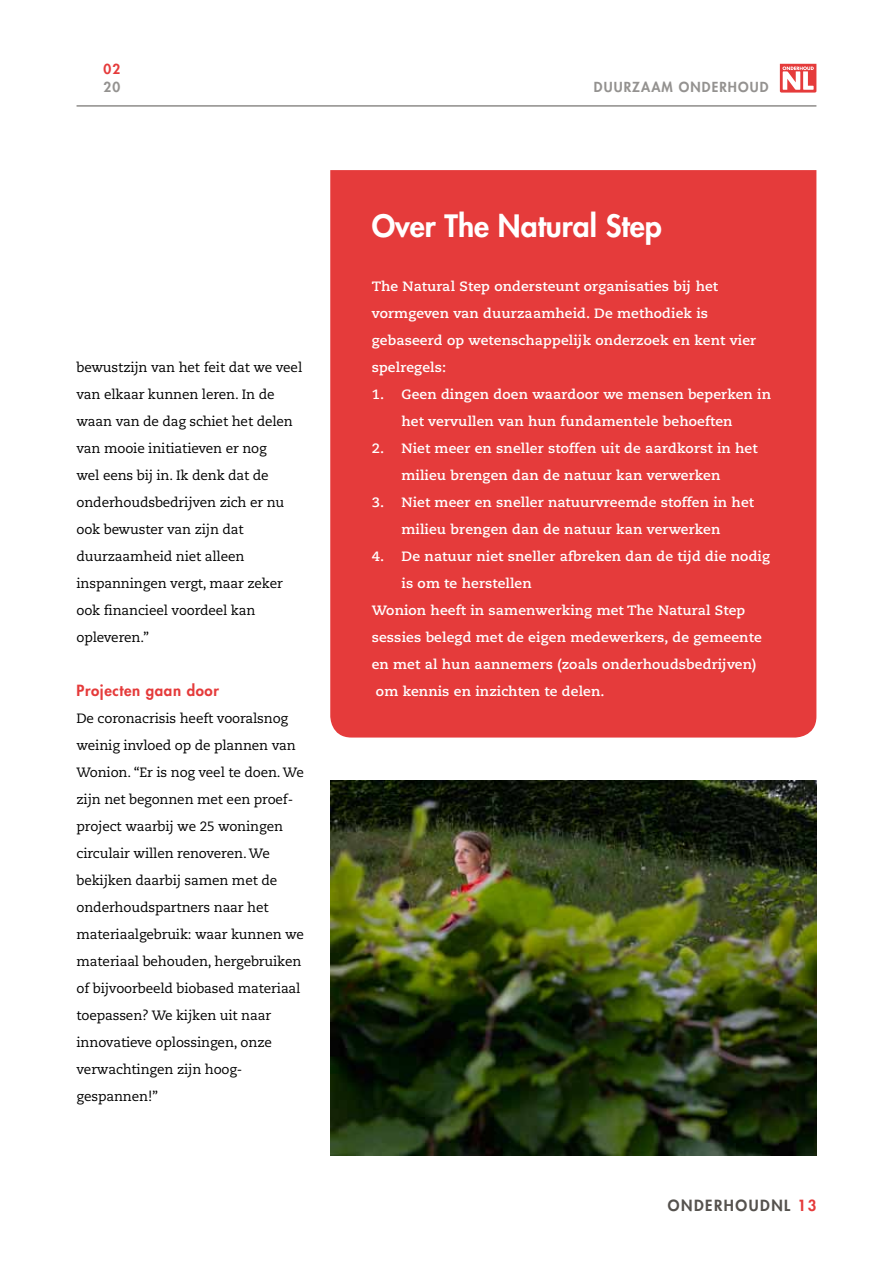
<style>
.page{position:relative;width:893px;height:1263px;background:#fff}
.page>*{position:absolute;margin:0;border:0;box-sizing:border-box;transform-origin:0 0}
.t1{font:800 30px "Futura";color:#fff}
.t2{font:800 15px "Futura";letter-spacing:.04em;color:#e53b3b}
.t3{font:800 15px "Futura";letter-spacing:.1em;color:#55524e}
.t4{font:13.5px/27px "Caecilia LT Std";letter-spacing:-.01em;color:#000}
.t5{font:700 13.5px/27px "Caecilia LT Std";letter-spacing:.01em;color:#fff}
.t6{font:800 13.5px "Futura";letter-spacing:.08em;color:#949290}
.t7{font:800 13.5px "Futura";color:#e53b3b}
.s1{color:#e53b3b}
</style>
<div class="page">
<div style="left:330px;top:170px;width:486px;height:567px;background:#e53b3b"></div>
<img style="left:330px;top:780px;width:486px;height:375px">
<hr style="left:77px;top:106px;width:739px;height:1px;background:#55524e">
<svg style="left:780px;top:64px;width:36px;height:29px"></svg>
<p class="t7" style="left:104px;top:61px;width:18px">02</p>
<p class="t6" style="left:104px;top:79px;width:18px">20</p>
<p class="t6" style="left:594px;top:79px;width:176px">DUURZAAM ONDERHOUD</p>
<p class="t4" style="left:77px;top:354px;width:227px">bewustzijn van het feit dat we veel van elkaar kunnen leren. In de waan van de dag schiet het delen van mooie initiatieven er nog<br>wel eens bij in. Ik denk dat de onderhoudsbedrijven zich er nu ook bewuster van zijn dat duurzaamheid niet alleen inspanningen vergt, maar zeker ook financieel voordeel kan opleveren.”</p>
<p class="t2" style="left:77px;top:681px;width:144px">Projecten gaan door</p>
<p class="t4" style="left:77px;top:705px;width:229px">De coronacrisis heeft vooralsnog weinig invloed op de plannen van<br>Wonion. “Er is nog veel te doen. We zijn net begonnen met een proef&shy;project waarbij we 25 woningen circulair willen renoveren. We bekijken daarbij samen met de onderhoudspartners naar het materiaalgebruik: waar kunnen we materiaal behouden, hergebruiken of bijvoorbeeld biobased materiaal toepassen? We kijken uit naar innovatieve oplossingen, onze verwachtingen zijn hoog&shy;gespannen!”</p>
<h1 class="t1" style="left:372px;top:207px;width:292px">Over The Natural Step</h1>
<p class="t5" style="left:372px;top:273px;width:386px">The Natural Step ondersteunt organisaties bij het vormgeven van duurzaamheid. De methodiek is gebaseerd op wetenschappelijk onderzoek en kent vier spelregels:</p>
<p class="t5" style="left:401px;top:381px;width:371px;text-indent:-30px">1. Geen dingen doen waardoor we mensen beperken in het vervullen van hun fundamentele behoeften</p>
<p class="t5" style="left:372px;top:435px;width:387px;text-align:center">2. Niet meer en sneller stoffen uit de aardkorst in het milieu brengen dan de natuur kan verwerken</p>
<p class="t5" style="left:372px;top:489px;width:384px;text-align:center">3. Niet meer en sneller natuurvreemde stoffen in het milieu brengen dan de natuur kan verwerken</p>
<p class="t5" style="left:372px;top:543px;width:400px">4. De natuur niet sneller afbreken dan de tijd die nodig</p>
<p class="t5" style="left:401px;top:570px;width:132px">is om te herstellen</p>
<p class="t5" style="left:372px;top:597px;width:375px">Wonion heeft in samenwerking met The Natural Step</p>
<p class="t5" style="left:372px;top:624px;width:391px">sessies belegd met de eigen medewerkers, de gemeente</p>
<p class="t5" style="left:372px;top:651px;width:386px">en met al hun aannemers (zoals onderhoudsbedrijven)</p>
<p class="t5" style="left:376px;top:678px;width:230px">om kennis en inzichten te delen.</p>
<p class="t3" style="left:668px;top:1196px;width:150px">ONDERHOUDNL <span class="s1">13</span></p>
</div>
